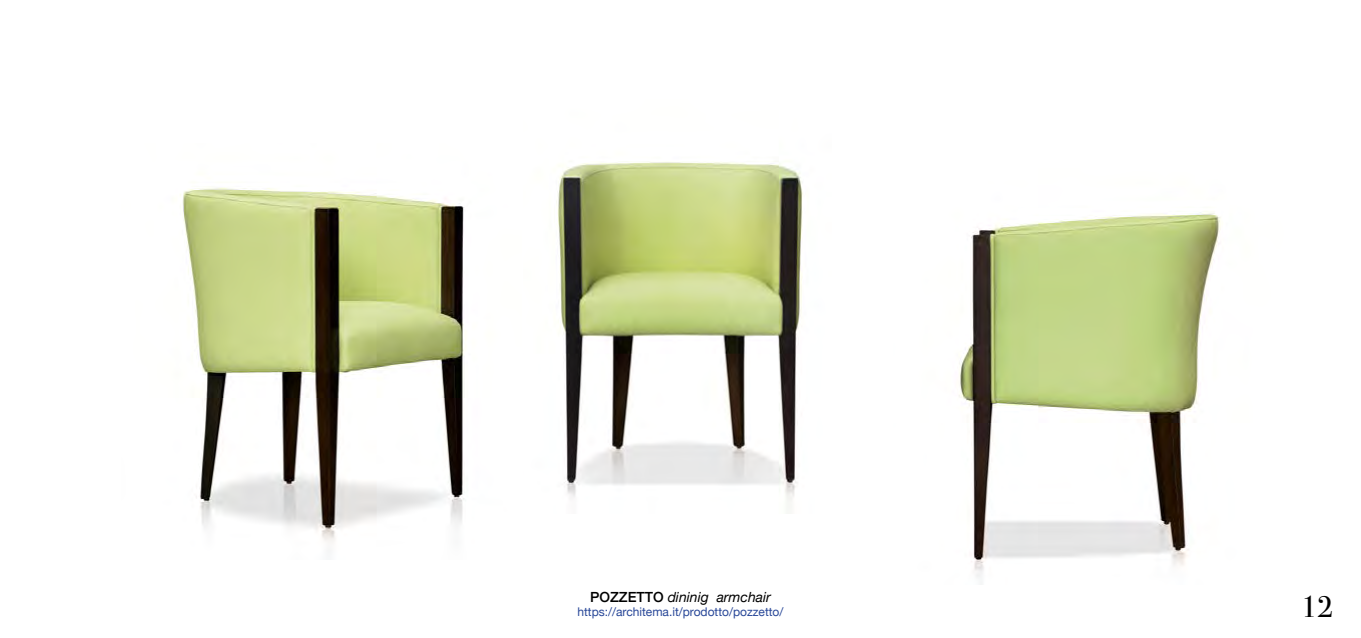
<style>
.page{position:relative;width:1361px;height:638px;background:#fff}
.page>*{position:absolute;margin:0;border:0;box-sizing:border-box;transform-origin:0 0}
.t1{font:30px "Bodoni Svty Two ITCTT";color:#000}
.t2{font:italic 14px "Helvetica Neue";color:#000}
.t3{font:12px "Helvetica Neue";color:#284798}
.s1{font-weight:500;font-style:normal}
</style>
<div class="page">
<img style="left:557px;top:161px;width:246px;height:347px">
<img style="left:180px;top:187px;width:286px;height:356px">
<img style="left:959px;top:211px;width:262px;height:374px">
<p class="t2" style="left:590px;top:587px;width:182px"><span class="s1">POZZETTO</span> dininig armchair</p>
<p class="t3" style="left:577px;top:603px;width:208px">https://architema.it/prodotto/pozzetto/</p>
<h1 class="t1" style="left:1301px;top:582px;width:33px">12</h1>
</div>
